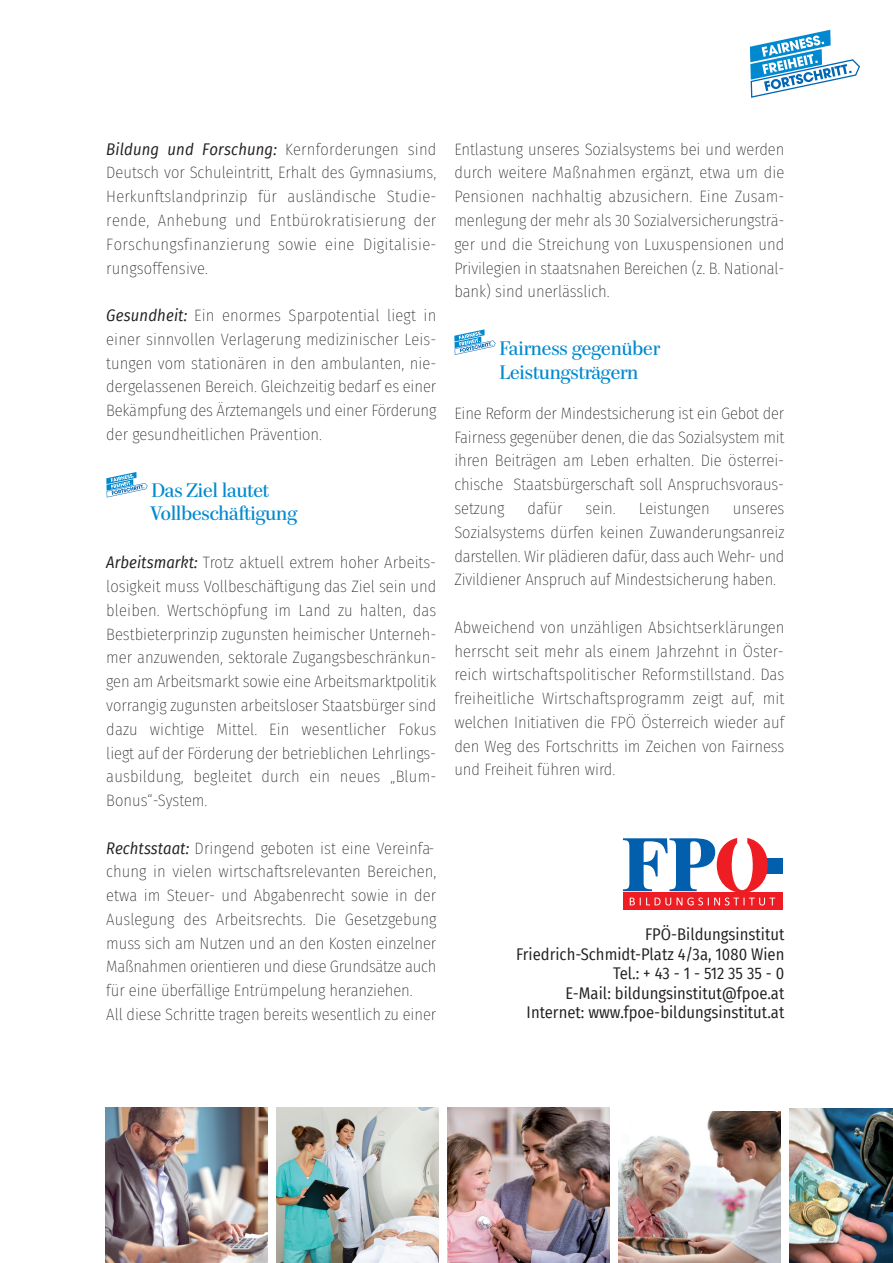
<style>
.page{position:relative;width:893px;height:1263px;background:#fff}
.page>*{position:absolute;margin:0;border:0;box-sizing:border-box;transform-origin:0 0}
.t1{font:19.5px/23px "Paperback 96";color:#0089cf}
.t2{font:200 16.5px/23.7px "Fira Sans Condensed";color:#231f20;text-align:justify}
.t3{font:16.5px/19.5px "Fira Sans Condensed";color:#231f20;text-align:right}
.s1{font-weight:400;font-style:italic}
</style>
<div class="page">
<svg style="left:106px;top:472px;width:42px;height:25px"></svg>
<svg style="left:454px;top:329px;width:42px;height:26px"></svg>
<img style="left:105px;top:1107px;width:163px;height:156px">
<img style="left:276px;top:1107px;width:163px;height:156px">
<img style="left:448px;top:1107px;width:162px;height:156px">
<img style="left:619px;top:1111px;width:162px;height:152px">
<img style="left:790px;top:1108px;width:103px;height:155px">
<svg style="left:622px;top:838px;width:161px;height:72px"></svg>
<svg style="left:750px;top:30px;width:110px;height:68px"></svg>
<p class="t2" style="left:106px;top:138px;width:332px"><span class="s1">Bildung und Forschung:</span> Kernforderungen sind Deutsch vor Schuleintritt, Erhalt des Gymnasiums, Herkunftslandprinzip für ausländische Studie&shy;rende, Anhebung und Entbürokratisierung der Forschungsfinanzierung sowie eine Digitalisie&shy;rungsoffensive.</p>
<p class="t2" style="left:106px;top:305px;width:332px"><span class="s1">Gesundheit:</span> Ein enormes Sparpotential liegt in einer sinnvollen Verlagerung medizinischer Leis&shy;tungen vom stationären in den ambulanten, nie&shy;dergelassenen Bereich. Gleichzeitig bedarf es einer Bekämpfung des Ärztemangels und einer Förderung der gesundheitlichen Prävention.</p>
<p class="t1" style="left:151px;top:481px;width:147px">Das Ziel lautet<br>Vollbeschäftigung</p>
<p class="t2" style="left:106px;top:552px;width:332px"><span class="s1">Arbeitsmarkt:</span> Trotz aktuell extrem hoher Arbeits&shy;losigkeit muss Vollbeschäftigung das Ziel sein und bleiben. Wertschöpfung im Land zu halten, das Bestbieterprinzip zugunsten heimischer Unterneh&shy;mer anzuwenden, sektorale Zugangsbeschränkun&shy;gen am Arbeitsmarkt sowie eine Arbeitsmarktpolitik vorrangig zugunsten arbeitsloser Staatsbürger sind dazu wichtige Mittel. Ein wesentlicher Fokus liegt auf der Förderung der betrieblichen Lehrlings&shy;ausbildung, begleitet durch ein neues „Blum-Bonus“-System.</p>
<p class="t2" style="left:106px;top:837px;width:332px;text-align:left"><span class="s1">Rechtsstaat:</span> Dringend geboten ist eine Vereinfa&shy;chung in vielen wirtschaftsrelevanten Bereichen, etwa im Steuer- und Abgabenrecht sowie in der Auslegung des Arbeitsrechts. Die Gesetzgebung muss sich am Nutzen und an den Kosten einzelner Maßnahmen orientieren und diese Grundsätze auch für eine überfällige Entrümpelung heranziehen.<br>All diese Schritte tragen bereits wesentlich zu einer</p>
<p class="t2" style="left:454px;top:138px;width:332px">Entlastung unseres Sozialsystems bei und werden durch weitere Maßnahmen ergänzt, etwa um die Pensionen nachhaltig abzusichern. Eine Zusam&shy;menlegung der mehr als 30 Sozialversicherungsträ&shy;ger und die Streichung von Luxuspensionen und Privilegien in staatsnahen Bereichen (z. B. National&shy;bank) sind unerlässlich.</p>
<p class="t1" style="left:499px;top:338px;width:162px;line-height:23.7px">Fairness gegenüber<br>Leistungsträgern</p>
<p class="t2" style="left:454px;top:403px;width:332px">Eine Reform der Mindestsicherung ist ein Gebot der Fairness gegenüber denen, die das Sozialsystem mit ihren Beiträgen am Leben erhalten. Die österrei&shy;chische Staatsbürgerschaft soll Anspruchsvoraus&shy;setzung</p>
<p class="t2" style="left:527px;top:498px;width:37px">dafür</p>
<p class="t2" style="left:586px;top:498px;width:32px">sein.</p>
<p class="t2" style="left:639px;top:498px;width:72px">Leistungen</p>
<p class="t2" style="left:454px;top:498px;width:332px;text-indent:278px">unseres Sozialsystems dürfen keinen Zuwanderungsanreiz darstellen. Wir plädieren dafür, dass auch Wehr- und Zivildiener Anspruch auf Mindestsicherung haben.</p>
<p class="t2" style="left:454px;top:616px;width:332px">Abweichend von unzähligen Absichtserklärungen herrscht seit mehr als einem Jahrzehnt in Öster&shy;reich wirtschaftspolitischer Reformstillstand. Das freiheitliche Wirtschaftsprogramm zeigt auf, mit welchen Initiativen die FPÖ Österreich wieder auf den Weg des Fortschritts im Zeichen von Fairness und Freiheit führen wird.</p>
<p class="t3" style="left:516px;top:925px;width:270px">FPÖ-Bildungsinstitut Friedrich-Schmidt-Platz 4/3a, 1080 Wien Tel.: + 43 - 1 - 512 35 35 - 0<br>E-Mail: bildungsinstitut@fpoe.at Internet: www.fpoe-bildungsinstitut.at</p>
</div>
